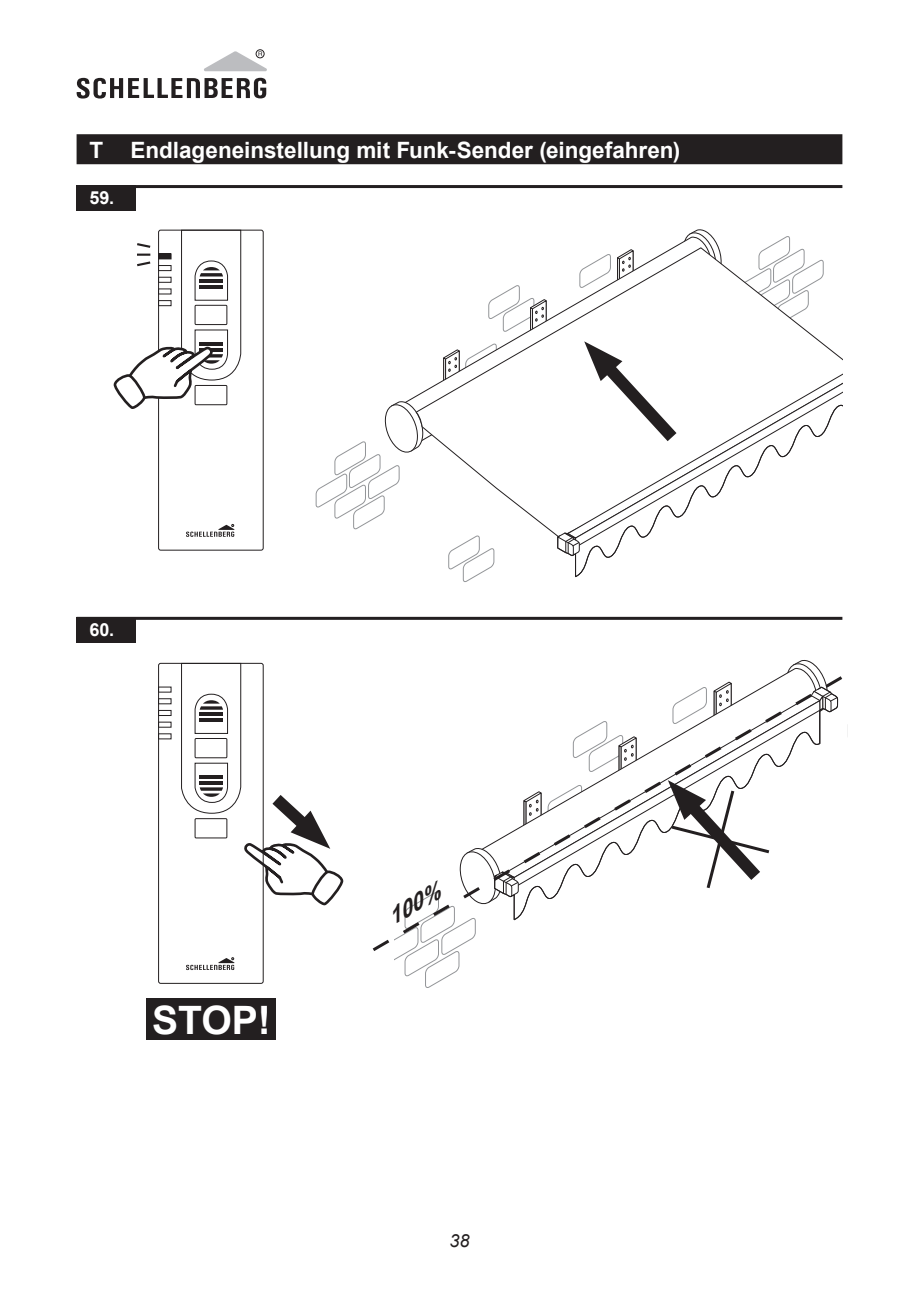
<style>
.page{position:relative;width:919px;height:1289px;background:#fff}
.page>*{position:absolute;margin:0;border:0;box-sizing:border-box;transform-origin:0 0}
.t1{font:700 39.15px "Arial";color:#fff}
._01_Headline_0S_Seit{font:700 22.5px "Arial";color:#fff}
.t2{font:italic 700 22.5px "Arial";color:#231f20}
._02_Subline__Nummern{font:700 18px "Arial";color:#fff}
.t3{font:italic 18px "Arial";color:#231f20}
</style>
<div class="page">
<div style="left:256px;top:49px;width:8px;height:9px;border:1px solid #231f20;border-radius:50%"></div>
<svg style="left:77px;top:78px;width:189px;height:21px"></svg>
<svg style="left:204px;top:51px;width:63px;height:20px"></svg>
<svg style="left:448px;top:538px;width:46px;height:44px"></svg>
<svg style="left:768px;top:236px;width:22px;height:11px"></svg>
<svg style="left:687px;top:229px;width:32px;height:18px"></svg>
<svg style="left:408px;top:236px;width:303px;height:164px"></svg>
<svg style="left:316px;top:400px;width:99px;height:129px"></svg>
<svg style="left:415px;top:247px;width:409px;height:291px"></svg>
<svg style="left:557px;top:341px;width:285px;height:215px"></svg>
<svg style="left:786px;top:660px;width:36px;height:13px"></svg>
<svg style="left:394px;top:953px;width:66px;height:35px"></svg>
<svg style="left:372px;top:673px;width:471px;height:280px"></svg>
<div style="left:77px;top:134px;width:765px;height:30px;background:#231f20"></div>
<div style="left:147px;top:998px;width:129px;height:42px;background:#231f20"></div>
<hr style="left:77px;top:185px;width:765px;height:3px;background:#231f20">
<div style="left:77px;top:185px;width:59px;height:25px;background:#231f20"></div>
<hr style="left:77px;top:617px;width:765px;height:3px;background:#231f20">
<div style="left:77px;top:617px;width:59px;height:25px;background:#231f20"></div>
<div style="left:158px;top:230px;width:105px;height:320px;border:1px solid #231f20;border-radius:2px"></div>
<svg style="left:186px;top:524px;width:48px;height:13px"></svg>
<div style="left:158px;top:663px;width:105px;height:320px;border:1px solid #231f20;border-radius:2px"></div>
<svg style="left:181px;top:662px;width:162px;height:243px"></svg>
<hr style="left:199px;top:781px;width:24px;height:3px;background:#231f20">
<svg style="left:186px;top:957px;width:48px;height:13px"></svg>
<div style="left:158px;top:710px;width:13px;height:6px;border:1px solid #231f20"></div>
<div style="left:158px;top:698px;width:13px;height:6px;border:1px solid #231f20"></div>
<div style="left:195px;top:818px;width:32px;height:20px;border:1px solid #231f20"></div>
<svg style="left:114px;top:229px;width:127px;height:180px"></svg>
<p class="_01_Headline_0S_Seit" style="left:89px;top:134px;width:592px">T Endlageneinstellung mit Funk-Sender (eingefahren)</p>
<p class="_02_Subline__Nummern" style="left:89px;top:185px;width:26px">59.</p>
<p class="_02_Subline__Nummern" style="left:89px;top:617px;width:26px">60.</p>
<p class="t1" style="left:152px;top:992px;width:120px">STOP!</p>
<p class="t2" style="left:380px;top:905px;width:59px;rotate:-30deg">100%</p>
<p class="t3" style="left:449px;top:1228px;width:22px">38</p>
</div>
